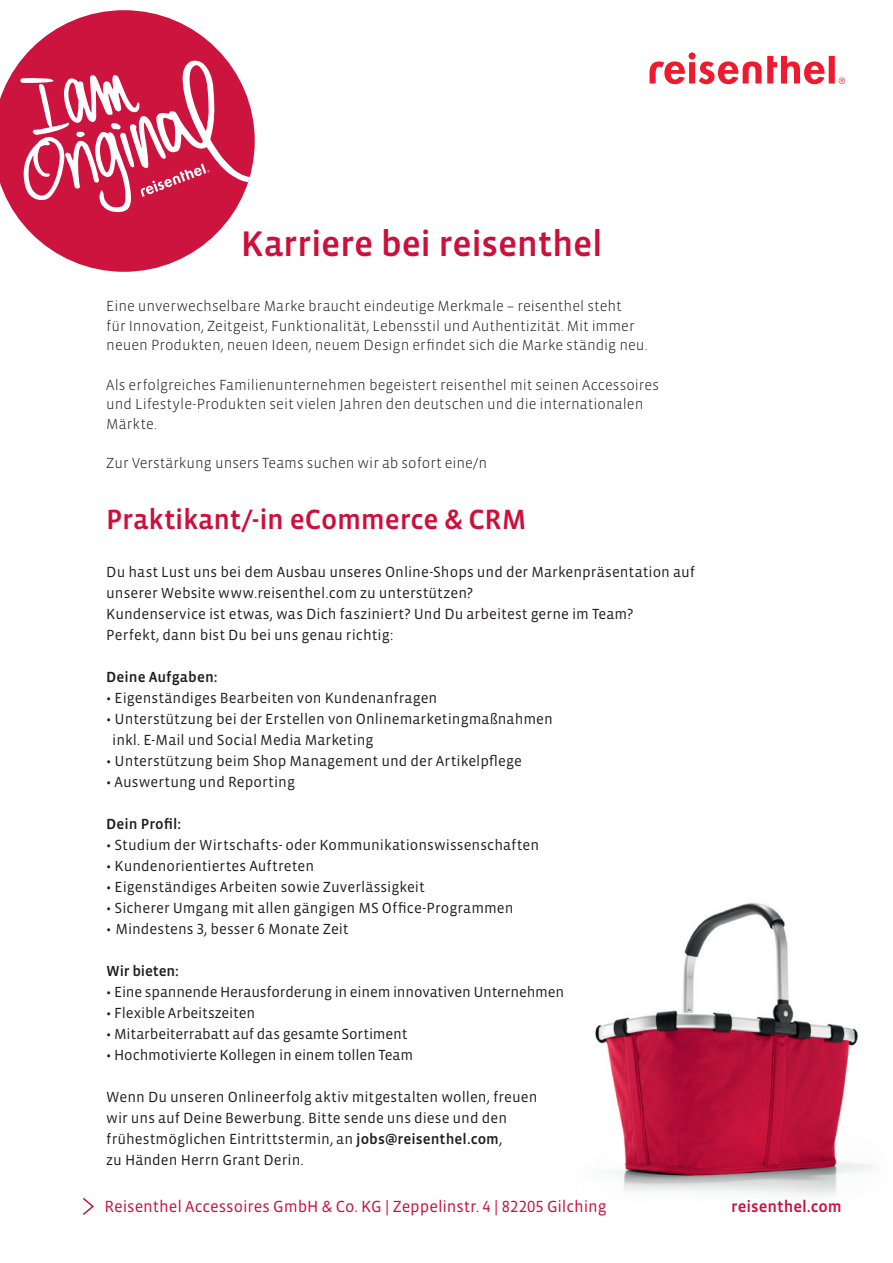
<style>
.page{position:relative;width:893px;height:1263px;background:#fff}
.page>*{position:absolute;margin:0;border:0;box-sizing:border-box;transform-origin:0 0}
.t1{font:500 36.45px "Vista Sans OT";letter-spacing:-.01em;color:#cd0f3b}
.t2{font:500 28.5px "Vista Sans OT";letter-spacing:-.01em;color:#cd0f3b}
.t3{font:16.5px "Vista Sans OT";color:#cd0f3b}
.t4{font:500 16.5px "Vista Sans OT";color:#cd0f3b}
.t5{font:15px/21px "Vista Sans OT";color:#231f20}
.t6{font:300 15px/19.5px "Vista Sans OT";color:#231f20}
.t7{font:500 15px "Vista Sans OT";color:#231f20}
.s1{font-weight:500}
</style>
<div class="page">
<img style="left:595px;top:903px;width:277px;height:293px">
<svg style="left:649px;top:52px;width:196px;height:32px"></svg>
<svg style="left:83px;top:1198px;width:11px;height:17px"></svg>
<svg style="left:0;top:10px;width:255px;height:262px;fill:#cc143e"></svg>
<svg style="left:20px;top:60px;width:230px;height:152px"></svg>
<h1 class="t1" style="left:241px;top:225px;width:363px">Karriere bei reisenthel</h1>
<p class="t6" style="left:106px;top:297px;width:543px">Eine unverwechselbare Marke braucht eindeutige Merkmale – reisenthel steht<br>für Innovation, Zeitgeist, Funktionalität, Lebensstil und Authentizität. Mit immer neuen Produkten, neuen Ideen, neuem Design erfindet sich die Marke ständig neu.</p>
<p class="t6" style="left:106px;top:375px;width:554px">Als erfolgreiches Familienunternehmen begeistert reisenthel mit seinen Accessoires und Lifestyle-Produkten seit vielen Jahren den deutschen und die internationalen<br>Märkte.</p>
<p class="t6" style="left:106px;top:453px;width:382px">Zur Verstärkung unsers Teams suchen wir ab sofort eine/n</p>
<h2 class="t2" style="left:106px;top:504px;width:422px">Praktikant/-in eCommerce &amp; CRM</h2>
<p class="t5" style="left:106px;top:561px;width:590px">Du hast Lust uns bei dem Ausbau unseres Online-Shops und der Markenpräsentation auf unserer Website www.reisenthel.com zu unterstützen?<br>Kundenservice ist etwas, was Dich fasziniert? Und Du arbeitest gerne im Team?<br>Perfekt, dann bist Du bei uns genau richtig:</p>
<p class="t7" style="left:106px;top:669px;width:113px">Deine Aufgaben:</p>
<p class="t5" style="left:106px;top:687px;width:333px">• Eigenständiges Bearbeiten von Kundenanfragen</p>
<p class="t5" style="left:112px;top:708px;width:442px;text-indent:-6px">• Unterstützung bei der Erstellen von Onlinemarketingmaßnahmen inkl. E-Mail und Social Media Marketing</p>
<p class="t5" style="left:106px;top:750px;width:417px">• Unterstützung beim Shop Management und der Artikelpflege</p>
<p class="t5" style="left:106px;top:771px;width:190px">• Auswertung und Reporting</p>
<p class="t7" style="left:106px;top:816px;width:76px">Dein Profil:</p>
<p class="t5" style="left:106px;top:834px;width:434px">• Studium der Wirtschafts- oder Kommunikationswissenschaften</p>
<p class="t5" style="left:106px;top:855px;width:209px">• Kundenorientiertes Auftreten</p>
<p class="t5" style="left:106px;top:876px;width:320px">• Eigenständiges Arbeiten sowie Zuverlässigkeit</p>
<p class="t5" style="left:106px;top:897px;width:409px">• Sicherer Umgang mit allen gängigen MS Office-Programmen</p>
<p class="t5" style="left:106px;top:918px;width:244px">• Mindestens 3, besser 6 Monate Zeit</p>
<p class="t7" style="left:106px;top:963px;width:74px">Wir bieten:</p>
<p class="t5" style="left:106px;top:981px;width:460px">• Eine spannende Herausforderung in einem innovativen Unternehmen</p>
<p class="t5" style="left:106px;top:1002px;width:150px">• Flexible Arbeitszeiten</p>
<p class="t5" style="left:106px;top:1023px;width:303px">• Mitarbeiterrabatt auf das gesamte Sortiment</p>
<p class="t5" style="left:106px;top:1044px;width:308px">• Hochmotivierte Kollegen in einem tollen Team</p>
<p class="t5" style="left:106px;top:1086px;width:433px">Wenn Du unseren Onlineerfolg aktiv mitgestalten wollen, freuen wir uns auf Deine Bewerbung. Bitte sende uns diese und den frühestmöglichen Eintrittstermin, an <span class="s1">jobs@reisenthel.com</span>,<br>zu Händen Herrn Grant Derin.</p>
<p class="t3" style="left:105px;top:1198px;width:503px">Reisenthel Accessoires GmbH &amp; Co. KG | Zeppelinstr. 4 | 82205 Gilching</p>
<p class="t4" style="left:731px;top:1198px;width:112px">reisenthel.com</p>
</div>
